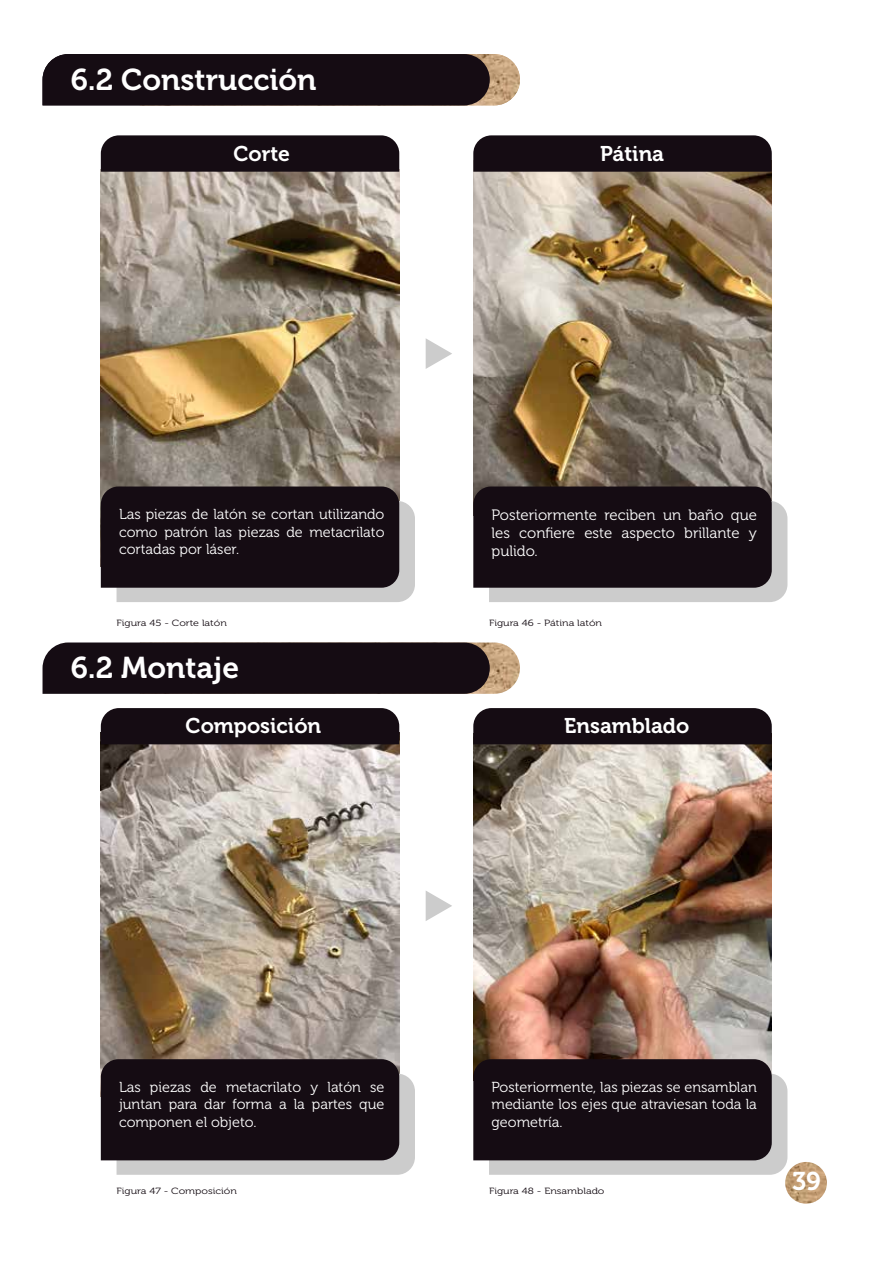
<style>
.page{position:relative;width:893px;height:1263px;background:#fff}
.page>*{position:absolute;margin:0;border:0;box-sizing:border-box;transform-origin:0 0}
.t1{font:30px "Museo 700";color:#fff}
.t2{font:25.5px "Museo 700";color:#fff}
.t3{font:21.15px "Museo 700";color:#fff}
.t4{font:15px/18px "Museo 300";color:#fff;text-align:justify}
.t5{font:14.4px/17.4px "Museo 300";color:#fff;text-align:justify}
.t6{font:9px "Museo 300";color:#150c13;scale:1.19 1}
</style>
<div class="page">
<img style="left:473px;top:172px;width:299px;height:314px">
<img style="left:473px;top:744px;width:299px;height:315px">
<img style="left:101px;top:744px;width:298px;height:315px">
<img style="left:101px;top:172px;width:298px;height:314px">
<img style="left:490px;top:54px;width:30px;height:51px">
<div style="left:43px;top:54px;width:447px;height:51px;background:#150c13"></div>
<img style="left:490px;top:642px;width:30px;height:52px">
<div style="left:43px;top:642px;width:447px;height:52px;background:#150c13"></div>
<div style="left:101px;top:135px;width:298px;height:37px;background:#150c13"></div>
<svg style="left:101px;top:486px;width:314px;height:116px;background:#352e33"></svg>
<svg style="left:473px;top:135px;width:299px;height:37px;background:#1c1319"></svg>
<svg style="left:473px;top:486px;width:314px;height:116px;background:#352d33"></svg>
<div style="left:101px;top:708px;width:298px;height:36px;background:#150c13"></div>
<svg style="left:101px;top:1059px;width:314px;height:116px;background:#362e34"></svg>
<div style="left:473px;top:708px;width:299px;height:36px;background:#150c13"></div>
<svg style="left:473px;top:1059px;width:314px;height:116px;background:#352e34"></svg>
<svg style="left:426px;top:891px;width:26px;height:30px"></svg>
<svg style="left:426px;top:338px;width:26px;height:31px"></svg>
<img style="left:785px;top:1162px;width:42px;height:42px;border-radius:21px">
<h1 class="t1" style="left:71px;top:63px;width:247px">6.2 Construcción</h1>
<h3 class="t3" style="left:234px;top:142px;width:58px">Corte</h3>
<h3 class="t3" style="left:600px;top:142px;width:66px">Pátina</h3>
<p class="t5" style="left:119px;top:506px;width:267px">Las piezas de latón se cortan utilizando como patrón las piezas de metacrilato cortadas por láser.</p>
<p class="t4" style="left:492px;top:506px;width:267px">Posteriormente reciben un baño que les confiere este aspecto brillante y pulido.</p>
<p class="t6" style="left:117px;top:618px;width:94px">Figura 45 - Corte latón</p>
<p class="t6" style="left:489px;top:618px;width:97px">Figura 46 - Pátina latón</p>
<h1 class="t1" style="left:71px;top:651px;width:170px">6.2 Montaje</h1>
<h3 class="t3" style="left:186px;top:714px;width:137px">Composición</h3>
<h3 class="t3" style="left:564px;top:714px;width:127px">Ensamblado</h3>
<p class="t5" style="left:119px;top:1078px;width:267px">Las piezas de metacrilato y latón se juntan para dar forma a la partes que componen el objeto.</p>
<p class="t5" style="left:492px;top:1078px;width:267px">Posteriormente, las piezas se ensamblan mediante los ejes que atraviesan toda la geometría.</p>
<p class="t6" style="left:117px;top:1186px;width:103px">Figura 47 - Composición</p>
<p class="t6" style="left:489px;top:1186px;width:99px">Figura 48 - Ensamblado</p>
<h2 class="t2" style="left:792px;top:1167px;width:30px">39</h2>
</div>
